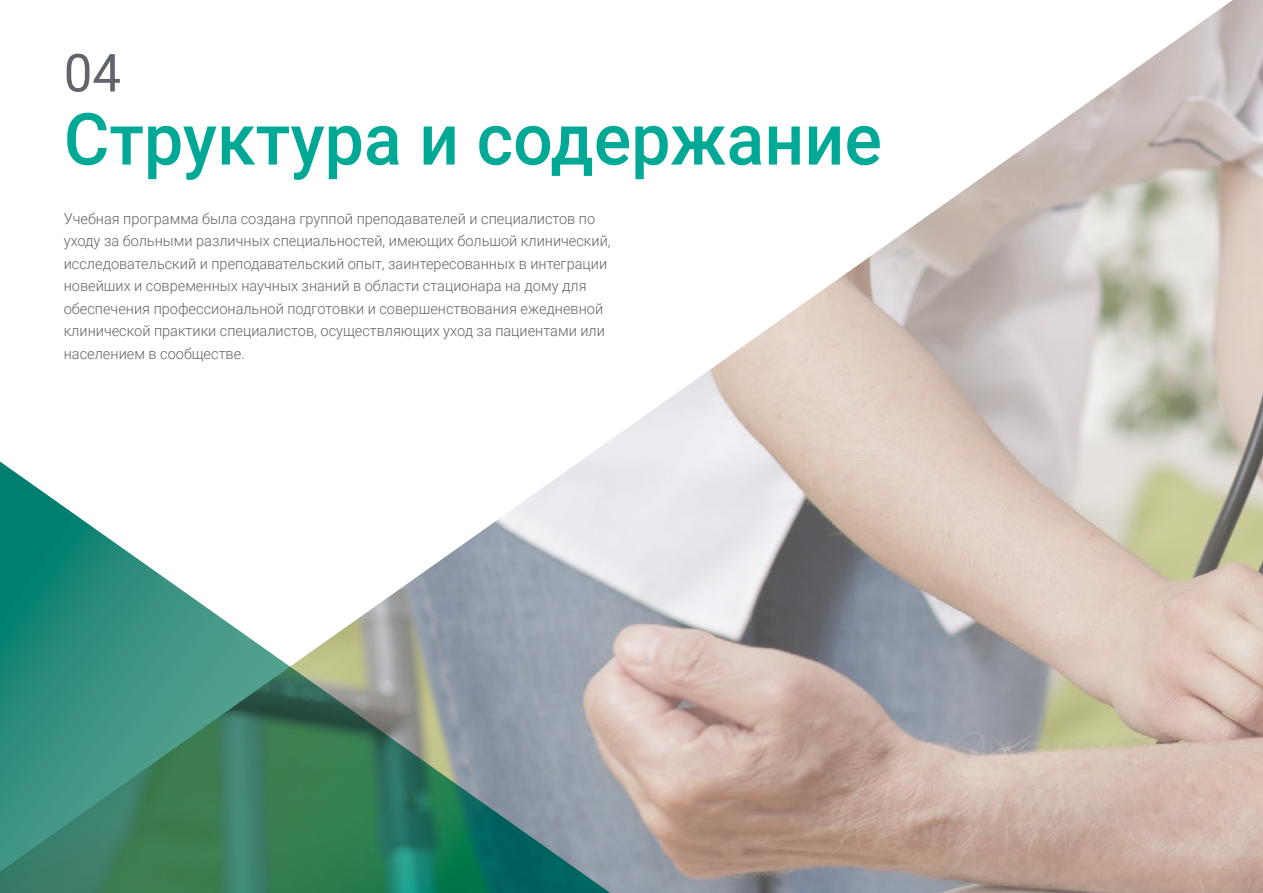
<style>
.page{position:relative;width:1263px;height:893px;background:#fff}
.page>*{position:absolute;margin:0;border:0;box-sizing:border-box;transform-origin:0 0}
.t1{font:500 72px "Roboto";color:#00a996}
.t2{font:52.5px "Roboto";color:#61646a}
.t3{font:300 15px/22.5px "Roboto";color:#61646a}
</style>
<div class="page">
<img style="left:602px;top:0;width:661px;height:893px">
<svg style="left:0;top:446px;width:640px;height:447px"></svg>
<h2 class="t2" style="left:64px;top:36px;width:59px">04</h2>
<h1 class="t1" style="left:64px;top:89px;width:820px">Структура и содержание</h1>
<p class="t3" style="left:64px;top:207px;width:548px">Учебная программа была создана группой преподавателей и специалистов по уходу за больными различных специальностей, имеющих большой клинический, исследовательский и преподавательский опыт, заинтересованных в интеграции новейших и современных научных знаний в области стационара на дому для обеспечения профессиональной подготовки и совершенствования ежедневной клинической практики специалистов, осуществляющих уход за пациентами или населением в сообществе.</p>
</div>
